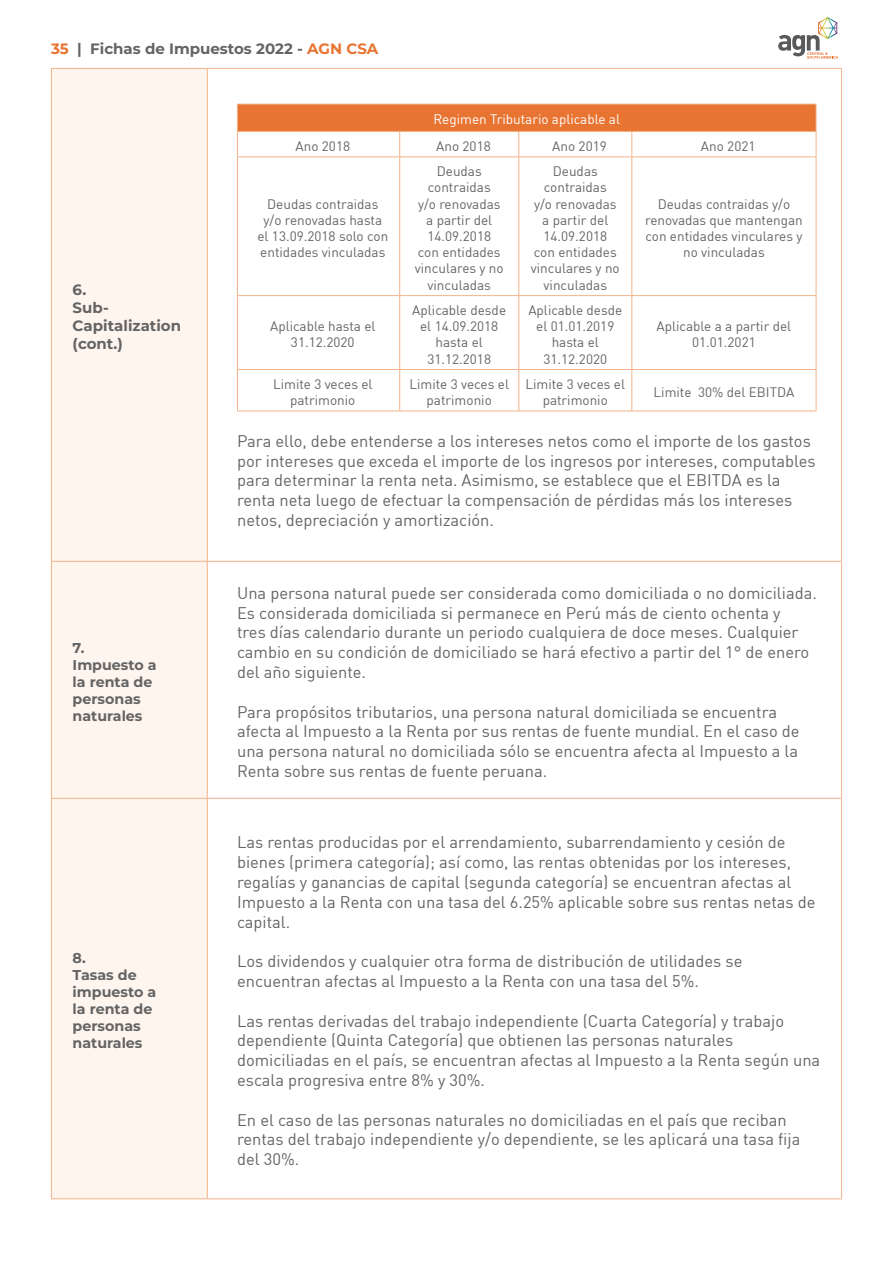
<style>
.page{position:relative;width:893px;height:1263px;background:#fff}
.page>*{position:absolute;margin:0;border:0;box-sizing:border-box;transform-origin:0 0}
.t1{font:16.5px/19.8px "DIN";color:#646464}
.t2{font:700 15px/18px "Montserrat";color:#646464}
.t3{font:700 14.25px/17.1px "Montserrat";color:#646464}
.t4{font:13.5px/16.2px "DIN";color:#646464;text-align:center}
.t5{font:13.5px "DIN";color:#fff}
.s1{color:#e87432}
</style>
<div class="page">
<svg style="left:778px;top:17px;width:60px;height:42px"></svg>
<div style="left:52px;top:69px;width:155px;height:1129px;background:#fef5ee"></div>
<hr style="left:51px;top:68px;width:156px;height:1px;background:#f3b38a">
<hr style="left:51px;top:69px;width:1px;height:492px;background:#f3b38a">
<hr style="left:207px;top:68px;width:635px;height:1px;background:#f3b38a">
<hr style="left:207px;top:69px;width:1px;height:492px;background:#f3b38a">
<hr style="left:841px;top:69px;width:1px;height:492px;background:#f3b38a">
<hr style="left:51px;top:561px;width:156px;height:1px;background:#f3b38a">
<hr style="left:51px;top:562px;width:1px;height:236px;background:#f3b38a">
<hr style="left:207px;top:561px;width:635px;height:1px;background:#f3b38a">
<hr style="left:207px;top:562px;width:1px;height:236px;background:#f3b38a">
<hr style="left:841px;top:562px;width:1px;height:236px;background:#f3b38a">
<hr style="left:51px;top:798px;width:156px;height:1px;background:#f3b38a">
<hr style="left:51px;top:799px;width:1px;height:399px;background:#f3b38a">
<hr style="left:207px;top:798px;width:635px;height:1px;background:#f3b38a">
<hr style="left:207px;top:799px;width:1px;height:399px;background:#f3b38a">
<hr style="left:841px;top:799px;width:1px;height:399px;background:#f3b38a">
<hr style="left:51px;top:1198px;width:156px;height:1px;background:#f3b38a">
<hr style="left:207px;top:1198px;width:635px;height:1px;background:#f3b38a">
<div style="left:237px;top:104px;width:579px;height:27px;background:#e87432"></div>
<hr style="left:237px;top:104px;width:163px;height:1px;background:#f3b38a">
<hr style="left:400px;top:104px;width:119px;height:1px;background:#f3b38a">
<hr style="left:519px;top:104px;width:113px;height:1px;background:#f3b38a">
<hr style="left:632px;top:104px;width:184px;height:1px;background:#f3b38a">
<hr style="left:237px;top:131px;width:163px;height:1px;background:#f3b38a">
<svg style="left:237px;top:104px;width:1px;height:52px"></svg>
<hr style="left:400px;top:131px;width:119px;height:1px;background:#f3b38a">
<svg style="left:399px;top:132px;width:1px;height:24px"></svg>
<hr style="left:519px;top:131px;width:113px;height:1px;background:#f3b38a">
<svg style="left:518px;top:132px;width:1px;height:24px"></svg>
<hr style="left:632px;top:131px;width:184px;height:1px;background:#f3b38a">
<svg style="left:631px;top:132px;width:1px;height:24px"></svg>
<svg style="left:816px;top:104px;width:1px;height:52px"></svg>
<hr style="left:237px;top:156px;width:163px;height:1px;background:#f3b38a">
<hr style="left:237px;top:157px;width:1px;height:138px;background:#f3b38a">
<hr style="left:400px;top:156px;width:119px;height:1px;background:#f3b38a">
<hr style="left:399px;top:157px;width:1px;height:138px;background:#f3b38a">
<hr style="left:519px;top:156px;width:113px;height:1px;background:#f3b38a">
<hr style="left:518px;top:157px;width:1px;height:138px;background:#f3b38a">
<hr style="left:632px;top:156px;width:184px;height:1px;background:#f3b38a">
<hr style="left:631px;top:157px;width:1px;height:138px;background:#f3b38a">
<hr style="left:816px;top:157px;width:1px;height:138px;background:#f3b38a">
<hr style="left:237px;top:295px;width:163px;height:1px;background:#f3b38a">
<hr style="left:237px;top:296px;width:1px;height:73px;background:#f3b38a">
<hr style="left:400px;top:295px;width:119px;height:1px;background:#f3b38a">
<hr style="left:399px;top:296px;width:1px;height:73px;background:#f3b38a">
<hr style="left:519px;top:295px;width:113px;height:1px;background:#f3b38a">
<hr style="left:518px;top:296px;width:1px;height:73px;background:#f3b38a">
<hr style="left:632px;top:295px;width:184px;height:1px;background:#f3b38a">
<hr style="left:631px;top:296px;width:1px;height:73px;background:#f3b38a">
<hr style="left:816px;top:296px;width:1px;height:73px;background:#f3b38a">
<hr style="left:237px;top:369px;width:163px;height:1px;background:#f3b38a">
<hr style="left:237px;top:370px;width:1px;height:41px;background:#f3b38a">
<hr style="left:400px;top:369px;width:119px;height:1px;background:#f3b38a">
<hr style="left:399px;top:370px;width:1px;height:41px;background:#f3b38a">
<hr style="left:519px;top:369px;width:113px;height:1px;background:#f3b38a">
<hr style="left:518px;top:370px;width:1px;height:41px;background:#f3b38a">
<hr style="left:632px;top:369px;width:184px;height:1px;background:#f3b38a">
<hr style="left:631px;top:370px;width:1px;height:41px;background:#f3b38a">
<hr style="left:816px;top:370px;width:1px;height:41px;background:#f3b38a">
<hr style="left:237px;top:411px;width:163px;height:1px;background:#f3b38a">
<hr style="left:400px;top:411px;width:119px;height:1px;background:#f3b38a">
<hr style="left:519px;top:411px;width:113px;height:1px;background:#f3b38a">
<hr style="left:632px;top:411px;width:184px;height:1px;background:#f3b38a">
<p class="t2" style="left:51px;top:39px;width:329px"><span class="s1">35</span> | Fichas de Impuestos 2022 - <span class="s1">AGN CSA</span></p>
<p class="t5" style="left:433px;top:111px;width:188px">Regimen Tributario aplicable al</p>
<p class="t2" style="left:73px;top:280px;width:110px">6.<br>Sub-<br>Capitalization (cont.)</p>
<p class="t3" style="left:73px;top:638px;width:85px">7.<br>Impuesto a la renta de personas naturales</p>
<p class="t3" style="left:73px;top:949px;width:85px">8.<br>Tasas de impuesto a la renta de personas naturales</p>
<p class="t4" style="left:296px;top:138px;width:56px">Ano 2018</p>
<p class="t4" style="left:436px;top:138px;width:56px">Ano 2018</p>
<p class="t4" style="left:552px;top:138px;width:56px">Ano 2019</p>
<p class="t4" style="left:701px;top:138px;width:56px">Ano 2021</p>
<p class="t4" style="left:257px;top:195px;width:132px">Deudas contraidas y/o renovadas hasta el 13.09.2018 solo con entidades vinculadas</p>
<p class="t4" style="left:270px;top:318px;width:107px">Aplicable hasta el<br>31.12.2020</p>
<p class="t4" style="left:415px;top:163px;width:90px">Deudas contraidas<br>y/o renovadas a partir del<br>14.09.2018<br>con entidades vinculares y no vinculadas</p>
<p class="t4" style="left:531px;top:163px;width:90px">Deudas contraidas<br>y/o renovadas a partir del<br>14.09.2018<br>con entidades vinculares y no vinculadas</p>
<p class="t4" style="left:412px;top:302px;width:95px">Aplicable desde el 14.09.2018 hasta el<br>31.12.2018</p>
<p class="t4" style="left:528px;top:302px;width:95px">Aplicable desde el 01.01.2019 hasta el<br>31.12.2020</p>
<p class="t4" style="left:645px;top:195px;width:159px">Deudas contraidas y/o renovadas que mantengan con entidades vinculares y no vinculadas</p>
<p class="t4" style="left:657px;top:318px;width:136px">Aplicable a a partir del<br>01.01.2021</p>
<p class="t4" style="left:273px;top:376px;width:101px">Limite 3 veces el patrimonio</p>
<p class="t4" style="left:409px;top:376px;width:101px">Limite 3 veces el patrimonio</p>
<p class="t4" style="left:525px;top:376px;width:101px">Limite 3 veces el patrimonio</p>
<p class="t4" style="left:653px;top:384px;width:142px">Limite 30% del EBITDA</p>
<p class="t1" style="left:237px;top:431px;width:580px">Para ello, debe entenderse a los intereses netos como el importe de los gastos por intereses que exceda el importe de los ingresos por intereses, computables para determinar la renta neta. Asimismo, se establece que el EBITDA es la renta neta luego de efectuar la compensación de pérdidas más los intereses netos, depreciación y amortización.</p>
<p class="t1" style="left:237px;top:583px;width:581px">Una persona natural puede ser considerada como domiciliada o no domiciliada.<br>Es considerada domiciliada si permanece en Perú más de ciento ochenta y<br>tres días calendario durante un periodo cualquiera de doce meses. Cualquier cambio en su condición de domiciliado se hará efectivo a partir del 1° de enero del año siguiente.</p>
<p class="t1" style="left:237px;top:701px;width:564px">Para propósitos tributarios, una persona natural domiciliada se encuentra afecta al Impuesto a la Renta por sus rentas de fuente mundial. En el caso de una persona natural no domiciliada sólo se encuentra afecta al Impuesto a la Renta sobre sus rentas de fuente peruana.</p>
<p class="t1" style="left:237px;top:832px;width:580px">Las rentas producidas por el arrendamiento, subarrendamiento y cesión de bienes (primera categoría); así como, las rentas obtenidas por los intereses, regalías y ganancias de capital (segunda categoría) se encuentran afectas al Impuesto a la Renta con una tasa del 6.25% aplicable sobre sus rentas netas de capital.</p>
<p class="t1" style="left:237px;top:951px;width:507px">Los dividendos y cualquier otra forma de distribución de utilidades se encuentran afectas al Impuesto a la Renta con una tasa del 5%.</p>
<p class="t1" style="left:237px;top:1010px;width:585px">Las rentas derivadas del trabajo independiente (Cuarta Categoría) y trabajo dependiente (Quinta Categoría) que obtienen las personas naturales domiciliadas en el país, se encuentran afectas al Impuesto a la Renta según una escala progresiva entre 8% y 30%.</p>
<p class="t1" style="left:237px;top:1109px;width:565px">En el caso de las personas naturales no domiciliadas en el país que reciban rentas del trabajo independiente y/o dependiente, se les aplicará una tasa fija del 30%.</p>
</div>
